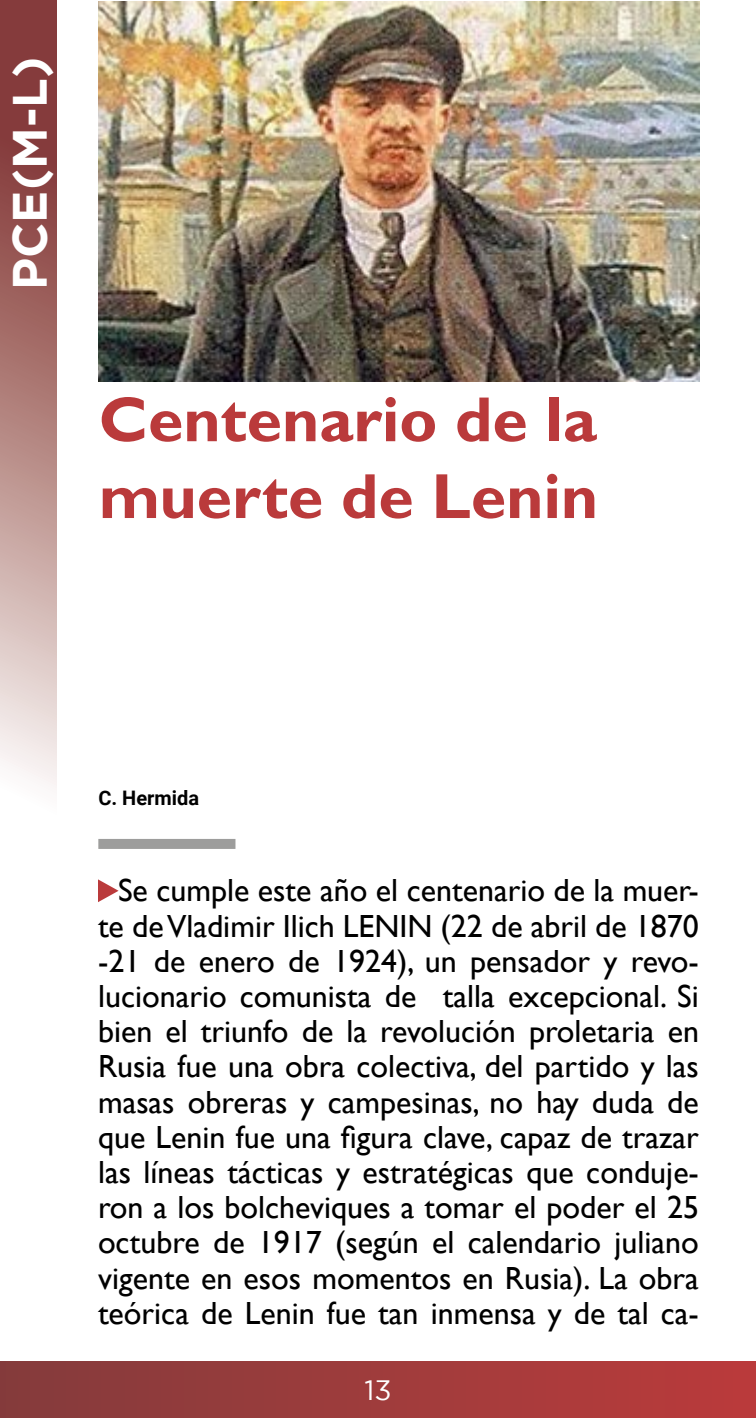
<style>
.page{position:relative;width:756px;height:1418px;background:#fff}
.page>*{position:absolute;margin:0;border:0;box-sizing:border-box;transform-origin:0 0}
.t1{font:700 64px/76.8px "Gill Sans";color:#ba3a3b}
.t2{font:700 48px "Gotham";color:#fff}
.t3{font:32px/35.2px "Gill Sans";color:#000;text-align:justify}
.t4{font:28px "Gotham";color:#fff}
.t5{font:700 20px "Roboto";color:#000}
</style>
<div class="page">
<div style="left:0;top:1361px;width:756px;height:57px;background:linear-gradient(to right,#843c3c,#bb3b3b)"></div>
<svg style="left:0;top:0;width:57px;height:786px;background:#b18280"></svg>
<img style="left:98px;top:1px;width:601px;height:380px">
<div style="left:98px;top:839px;width:137px;height:10px;background:#9d9d9c"></div>
<svg style="left:98px;top:879px;width:21px;height:23px"></svg>
<h2 class="t2" style="left:2px;top:290px;width:235px;rotate:-90deg">PCE(M-L)</h2>
<h1 class="t1" style="left:99px;top:383px;width:501px">Centenario de la muerte de Lenin</h1>
<p class="t5" style="left:98px;top:784px;width:102px">C. Hermida</p>
<p class="t3" style="left:98px;top:874px;width:603px;text-indent:20px">Se cumple este año el centenario de la muer&shy;te de Vladimir Ilich LENIN (22 de abril de 1870 -21 de enero de 1924), un pensador y revo&shy;lucionario comunista de talla excepcional. Si bien el triunfo de la revolución proletaria en Rusia fue una obra colectiva, del partido y las masas obreras y campesinas, no hay duda de que Lenin fue una figura clave, capaz de trazar las líneas tácticas y estratégicas que conduje&shy;ron a los bolcheviques a tomar el poder el 25 octubre de 1917 (según el calendario juliano vigente en esos momentos en Rusia). La obra teórica de Lenin fue tan inmensa y de tal ca-</p>
<p class="t4" style="left:364px;top:1374px;width:29px">13</p>
</div>
